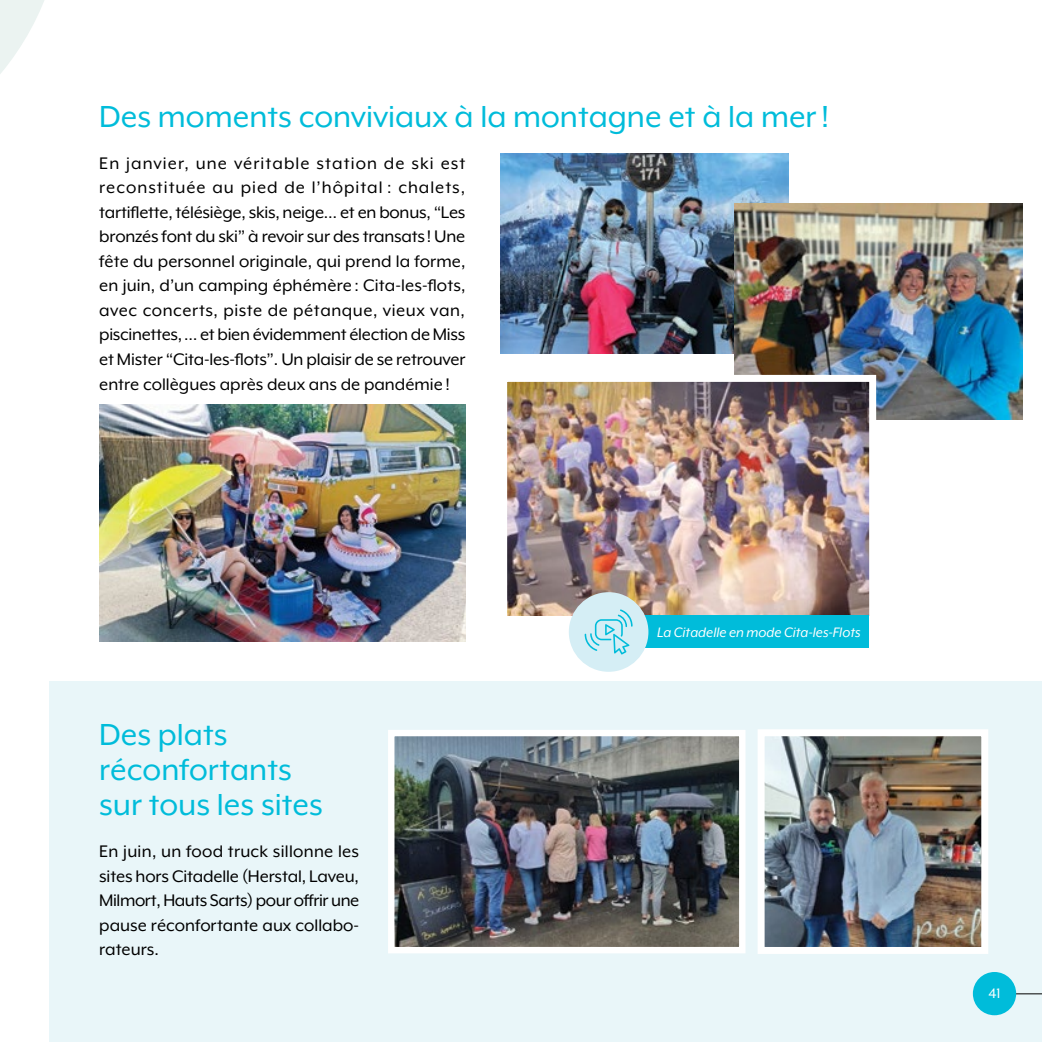
<style>
.page{position:relative;width:1042px;height:1042px;background:#fff}
.page>*{position:absolute;margin:0;border:0;box-sizing:border-box;transform-origin:0 0}
.t1{font:35px/35px "Mr Eaves XL Mod OT";color:#00bcda}
.t2{font:19.25px/24.5px "Mr Eaves XL Mod OT";color:#000;text-align:justify}
.t3{font:italic 15.75px "Mr Eaves XL Mod OT";color:#fff}
.t4{font:15.75px "Mr Eaves XL Mod OT";color:#fff}
</style>
<div class="page">
<svg style="left:49px;top:963px;width:1px;height:79px"></svg>
<div style="left:50px;top:681px;width:992px;height:361px;background:#e9f6f9"></div>
<img style="left:500px;top:154px;width:288px;height:199px">
<img style="left:734px;top:203px;width:288px;height:216px">
<img style="left:99px;top:405px;width:366px;height:237px">
<img style="left:508px;top:383px;width:360px;height:232px">
<div style="left:500px;top:375px;width:376px;height:248px;border:7px solid #fff"></div>
<div style="left:622px;top:615px;width:247px;height:33px;background:#00bcda"></div>
<div style="left:569px;top:592px;width:79px;height:80px;background:#d5eef5;border-radius:50%"></div>
<svg style="left:585px;top:609px;width:47px;height:45px"></svg>
<img style="left:765px;top:737px;width:215px;height:209px">
<div style="left:757px;top:729px;width:231px;height:225px;border:7px solid #fff"></div>
<img style="left:395px;top:737px;width:343px;height:209px">
<div style="left:388px;top:730px;width:357px;height:223px;border:6px solid #fff"></div>
<svg style="left:0;top:0;width:44px;height:74px"></svg>
<hr style="left:980px;top:993px;width:62px;height:1px;background:#000">
<div style="left:973px;top:972px;width:43px;height:43px;background:#00bcda;border-radius:50%"></div>
<h1 class="t1" style="left:99px;top:99px;width:731px">Des moments conviviaux à la montagne et à la mer!</h1>
<p class="t2" style="left:99px;top:151px;width:368px">En janvier, une véritable station de ski est reconstituée au pied de l’hôpital : chalets, tartiflette, télésiège, skis, neige… et en bonus, “Les bronzés font du ski” à revoir sur des transats! Une fête du personnel originale, qui prend la forme, en juin, d’un camping éphémère : Cita-les-flots, avec concerts, piste de pétanque, vieux van, piscinettes,… et bien évidemment élection de Miss et Mister “Cita-les-flots”. Un plaisir de se retrouver entre collègues après deux ans de pandémie !</p>
<h1 class="t1" style="left:99px;top:717px;width:225px">Des plats réconfortants sur tous les sites</h1>
<p class="t2" style="left:99px;top:839px;width:262px">En juin, un food truck sillonne les sites hors Citadelle (Herstal, Laveu, Milmort, Hauts Sarts) pour offrir une pause réconfortante aux collabo&shy;rateurs.</p>
<p class="t3" style="left:657px;top:624px;width:205px">La Citadelle en mode Cita-les-Flots</p>
<p class="t4" style="left:988px;top:984px;width:14px">41</p>
</div>
